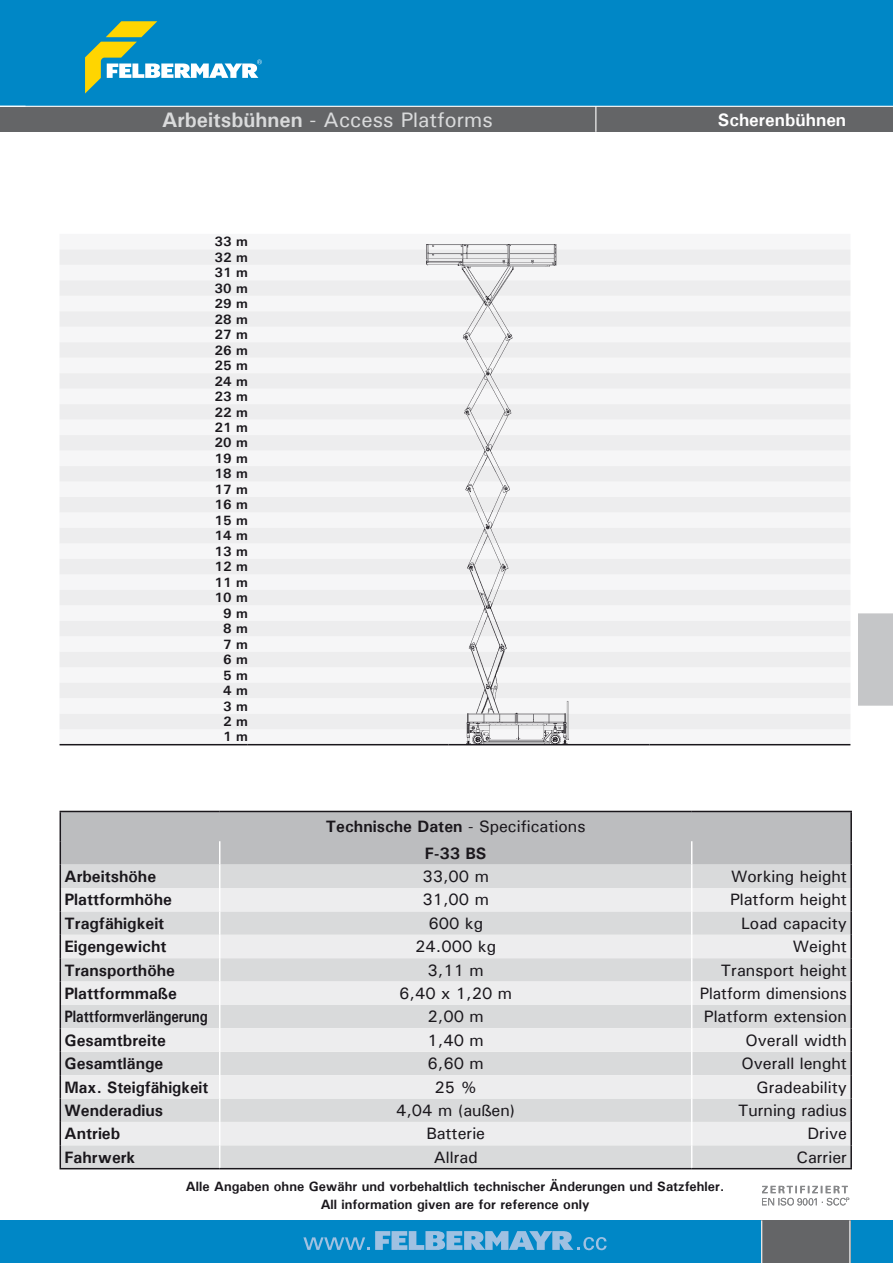
<style>
.page{position:relative;width:893px;height:1263px;background:#fff}
.page>*{position:absolute;margin:0;border:0;box-sizing:border-box;transform-origin:0 0}
.t1{font:500 21px "Univers";color:#d9dadb}
.t2{font:700 18px "Univers";color:#fff}
.t3{font:500 16.5px "Univers";color:#1a171c}
.t4{font:700 16.5px/26.5px "Univers";color:#1a171c;text-align:center}
.t5{font:700 16.5px "Univers";color:#1a171c;scale:.85 1}
.t6{font:500 16.5px "Univers";color:#1a171c;scale:.95 1}
.t7{font:700 13.5px/15.5px "Univers";color:#1a171c;text-align:center}
.t8{font:700 13.05px "Univers";color:#1a171c}
.s1{font-weight:700}
.s2{font-weight:500}
</style>
<div class="page">
<div style="left:0;top:1220px;width:893px;height:43px;background:#0087c6"></div>
<div style="left:761px;top:1220px;width:89px;height:43px;background:#646567"></div>
<div style="left:0;top:0;width:893px;height:106px;background:#0087c6"></div>
<div style="left:0;top:106px;width:893px;height:26px;background:#646567"></div>
<hr style="left:0;top:106px;width:893px;height:1px;background:#fff">
<svg style="left:595px;top:106px;width:1px;height:26px"></svg>
<hr style="left:761px;top:1220px;width:1px;height:43px;background:#fff">
<hr style="left:849px;top:1220px;width:1px;height:43px;background:#fff">
<svg style="left:85px;top:21px;width:177px;height:73px"></svg>
<svg style="left:303px;top:1231px;width:304px;height:19px"></svg>
<svg style="left:762px;top:1186px;width:87px;height:19px"></svg>
<hr style="left:692px;top:811px;width:160px;height:1px;background:#1a171c">
<hr style="left:850px;top:812px;width:2px;height:29px;background:#1a171c">
<hr style="left:850px;top:841px;width:2px;height:24px;background:#1a171c">
<hr style="left:850px;top:865px;width:2px;height:23px;background:#1a171c">
<hr style="left:850px;top:888px;width:2px;height:23px;background:#1a171c">
<hr style="left:850px;top:911px;width:2px;height:24px;background:#1a171c">
<hr style="left:850px;top:935px;width:2px;height:23px;background:#1a171c">
<hr style="left:850px;top:958px;width:2px;height:23px;background:#1a171c">
<hr style="left:850px;top:981px;width:2px;height:24px;background:#1a171c">
<hr style="left:850px;top:1005px;width:2px;height:23px;background:#1a171c">
<hr style="left:850px;top:1028px;width:2px;height:24px;background:#1a171c">
<hr style="left:850px;top:1052px;width:2px;height:23px;background:#1a171c">
<hr style="left:850px;top:1075px;width:2px;height:23px;background:#1a171c">
<hr style="left:850px;top:1098px;width:2px;height:24px;background:#1a171c">
<hr style="left:850px;top:1122px;width:2px;height:23px;background:#1a171c">
<svg style="left:60px;top:811px;width:791px;height:357px;background:#dadbdc"></svg>
<hr style="left:850px;top:1145px;width:2px;height:23px;background:#1a171c">
<hr style="left:60px;top:1168px;width:160px;height:1px;background:#1a171c">
<hr style="left:220px;top:1168px;width:472px;height:1px;background:#1a171c">
<hr style="left:692px;top:1168px;width:160px;height:1px;background:#1a171c">
<div style="left:60px;top:249px;width:790px;height:480px;background:#f0f0f1"></div>
<hr style="left:60px;top:744px;width:188px;height:1px;background:#1a171c">
<hr style="left:248px;top:744px;width:201px;height:1px;background:#1a171c">
<hr style="left:449px;top:744px;width:200px;height:1px;background:#1a171c">
<hr style="left:649px;top:744px;width:201px;height:1px;background:#1a171c">
<img style="left:427px;top:244px;width:141px;height:500px">
<p class="t1" style="left:162px;top:106px;width:332px"><span class="s1">Arbeitsbühnen</span> - Access Platforms</p>
<p class="t2" style="left:718px;top:108px;width:130px">Scherenbühnen</p>
<p class="t7" style="left:215px;top:234px;width:35px;text-align:justify">33 m 32 m 31 m 30 m</p>
<p class="t8" style="left:215px;top:295px;width:35px">29 m</p>
<p class="t7" style="left:215px;top:311px;width:35px;text-align:right">28 m<br>27 m<br>26 m<br>25 m<br>24 m<br>23 m<br>22 m<br>21 m<br>20 m<br>19 m<br>18 m<br>17 m<br>16 m<br>15 m<br>14 m<br>13 m<br>12 m<br>11 m<br>10 m<br>9 m<br>8 m<br>7 m<br>6 m<br>5 m<br>4 m<br>3 m<br>2 m<br>1 m</p>
<p class="t4" style="left:326px;top:813px;width:261px">Technische Daten <span class="s2">- Specifications<br></span>F-33 BS</p>
<p class="t4" style="left:65px;top:863px;width:93px">Arbeitshöhe</p>
<p class="t3" style="left:422px;top:866px;width:68px">33,00 m</p>
<p class="t3" style="left:731px;top:866px;width:117px">Working height</p>
<p class="t4" style="left:65px;top:886px;width:109px">Plattformhöhe</p>
<p class="t3" style="left:422px;top:889px;width:68px">31,00 m</p>
<p class="t3" style="left:730px;top:889px;width:118px">Platform height</p>
<p class="t4" style="left:65px;top:909px;width:101px">Tragfähigkeit</p>
<p class="t3" style="left:428px;top:912px;width:56px">600 kg</p>
<p class="t3" style="left:741px;top:912px;width:107px">Load capacity</p>
<p class="t4" style="left:65px;top:933px;width:103px">Eigengewicht</p>
<p class="t3" style="left:415px;top:936px;width:82px">24.000 kg</p>
<p class="t3" style="left:793px;top:936px;width:56px">Weight</p>
<p class="t4" style="left:65px;top:956px;width:112px">Transporthöhe</p>
<p class="t3" style="left:428px;top:959px;width:58px">3,11 m</p>
<p class="t3" style="left:721px;top:959px;width:128px">Transport height</p>
<p class="t4" style="left:64px;top:980px;width:114px">Plattformmaße</p>
<p class="t3" style="left:399px;top:983px;width:114px">6,40 x 1,20 m</p>
<p class="t6" style="left:700px;top:983px;width:156px">Platform dimensions</p>
<p class="t5" style="left:65px;top:1006px;width:170px">Plattformverlängerung</p>
<p class="t3" style="left:428px;top:1006px;width:58px">2,00 m</p>
<p class="t3" style="left:704px;top:1006px;width:145px">Platform extension</p>
<p class="t4" style="left:65px;top:1026px;width:103px">Gesamtbreite</p>
<p class="t3" style="left:428px;top:1029px;width:58px">1,40 m</p>
<p class="t3" style="left:745px;top:1029px;width:103px">Overall width</p>
<p class="t4" style="left:65px;top:1050px;width:100px">Gesamtlänge</p>
<p class="t3" style="left:428px;top:1053px;width:58px">6,60 m</p>
<p class="t3" style="left:741px;top:1053px;width:107px">Overall lenght</p>
<p class="t4" style="left:65px;top:1073px;width:145px">Max. Steigfähigkeit</p>
<p class="t3" style="left:434px;top:1076px;width:44px">25 %</p>
<p class="t3" style="left:757px;top:1076px;width:92px">Gradeability</p>
<p class="t4" style="left:65px;top:1096px;width:100px">Wenderadius</p>
<p class="t3" style="left:396px;top:1100px;width:121px">4,04 m (außen)</p>
<p class="t3" style="left:738px;top:1100px;width:110px">Turning radius</p>
<p class="t4" style="left:65px;top:1120px;width:57px">Antrieb</p>
<p class="t3" style="left:426px;top:1123px;width:60px">Batterie</p>
<p class="t3" style="left:807px;top:1123px;width:41px">Drive</p>
<p class="t4" style="left:65px;top:1143px;width:72px">Fahrwerk</p>
<p class="t3" style="left:434px;top:1146px;width:46px">Allrad</p>
<p class="t3" style="left:796px;top:1146px;width:52px">Carrier</p>
<p class="t7" style="left:186px;top:1177px;width:540px;line-height:18px">Alle Angaben ohne Gewähr und vorbehaltlich technischer Änderungen und Satzfehler.<br>All information given are for reference only</p>
</div>
